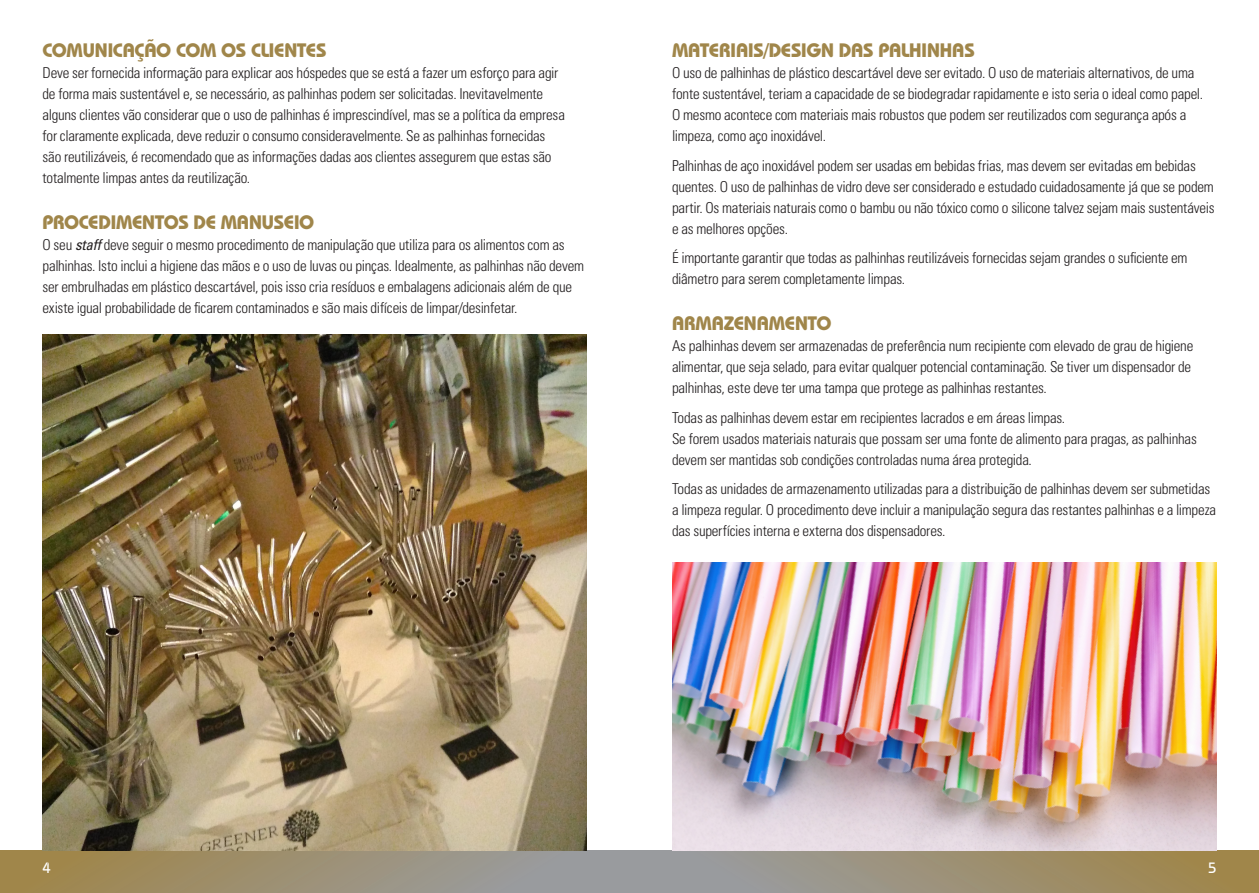
<style>
.page{position:relative;width:1259px;height:893px;background:#fff}
.page>*{position:absolute;margin:0;border:0;box-sizing:border-box;transform-origin:0 0}
.t1{font:700 19.5px "Bauhaus IT Cby BT";letter-spacing:-.01em;color:#a0864a}
.t2{font:300 condensed 15px/21px "Univers";letter-spacing:-.015em;color:#231f20}
.t3{font:500 15px "Bauhaus IT Cby BT";color:#fff}
.s1{font-weight:400;font-style:italic}
</style>
<div class="page">
<div style="left:629px;top:850px;width:630px;height:43px;background:linear-gradient(to right,#999ea8,#a08446)"></div>
<div style="left:0;top:850px;width:629px;height:43px;background:linear-gradient(to right,#a08445,#999ea8)"></div>
<img style="left:43px;top:334px;width:544px;height:516px">
<img style="left:672px;top:563px;width:544px;height:287px">
<p class="t1" style="left:43px;top:39px;width:285px">COMUNICAÇÃO COM OS CLIENTES</p>
<p class="t2" style="left:43px;top:62px;width:524px">Deve ser fornecida informação para explicar aos hóspedes que se está a fazer um esforço para agir de forma mais sustentável e, se necessário, as palhinhas podem ser solicitadas. Inevitavelmente alguns clientes vão considerar que o uso de palhinhas é imprescindível, mas se a política da empresa for claramente explicada, deve reduzir o consumo consideravelmente. Se as palhinhas fornecidas são reutilizáveis, é recomendado que as informações dadas aos clientes assegurem que estas são totalmente limpas antes da reutilização.</p>
<p class="t1" style="left:43px;top:211px;width:273px">PROCEDIMENTOS DE MANUSEIO</p>
<p class="t2" style="left:43px;top:234px;width:543px">O seu <span class="s1">staff</span> deve seguir o mesmo procedimento de manipulação que utiliza para os alimentos com as palhinhas. Isto inclui a higiene das mãos e o uso de luvas ou pinças. Idealmente, as palhinhas não devem ser embrulhadas em plástico descartável, pois isso cria resíduos e embalagens adicionais além de que existe igual probabilidade de ficarem contaminados e são mais difíceis de limpar/desinfetar.</p>
<p class="t1" style="left:672px;top:39px;width:304px">MATERIAIS/DESIGN DAS PALHINHAS</p>
<p class="t2" style="left:672px;top:62px;width:532px">O uso de palhinhas de plástico descartável deve ser evitado. O uso de materiais alternativos, de uma fonte sustentável, teriam a capacidade de se biodegradar rapidamente e isto seria o ideal como papel.<br>O mesmo acontece com materiais mais robustos que podem ser reutilizados com segurança após a limpeza, como aço inoxidável.</p>
<p class="t2" style="left:672px;top:155px;width:544px">Palhinhas de aço inoxidável podem ser usadas em bebidas frias, mas devem ser evitadas em bebidas quentes. O uso de palhinhas de vidro deve ser considerado e estudado cuidadosamente já que se podem partir. Os materiais naturais como o bambu ou não tóxico como o silicone talvez sejam mais sustentáveis e as melhores opções.</p>
<p class="t2" style="left:672px;top:247px;width:517px">É importante garantir que todas as palhinhas reutilizáveis fornecidas sejam grandes o suficiente em diâmetro para serem completamente limpas.</p>
<p class="t1" style="left:672px;top:312px;width:161px">ARMAZENAMENTO</p>
<p class="t2" style="left:672px;top:335px;width:523px">As palhinhas devem ser armazenadas de preferência num recipiente com elevado de grau de higiene alimentar, que seja selado, para evitar qualquer potencial contaminação. Se tiver um dispensador de palhinhas, este deve ter uma tampa que protege as palhinhas restantes.</p>
<p class="t2" style="left:672px;top:407px;width:395px">Todas as palhinhas devem estar em recipientes lacrados e em áreas limpas.</p>
<p class="t2" style="left:672px;top:428px;width:526px">Se forem usados materiais naturais que possam ser uma fonte de alimento para pragas, as palhinhas devem ser mantidas sob condições controladas numa área protegida.</p>
<p class="t2" style="left:672px;top:478px;width:546px">Todas as unidades de armazenamento utilizadas para a distribuição de palhinhas devem ser submetidas a limpeza regular. O procedimento deve incluir a manipulação segura das restantes palhinhas e a limpeza das superfícies interna e externa dos dispensadores.</p>
<p class="t3" style="left:43px;top:859px;width:10px">4</p>
<p class="t3" style="left:1208px;top:859px;width:10px">5</p>
</div>
